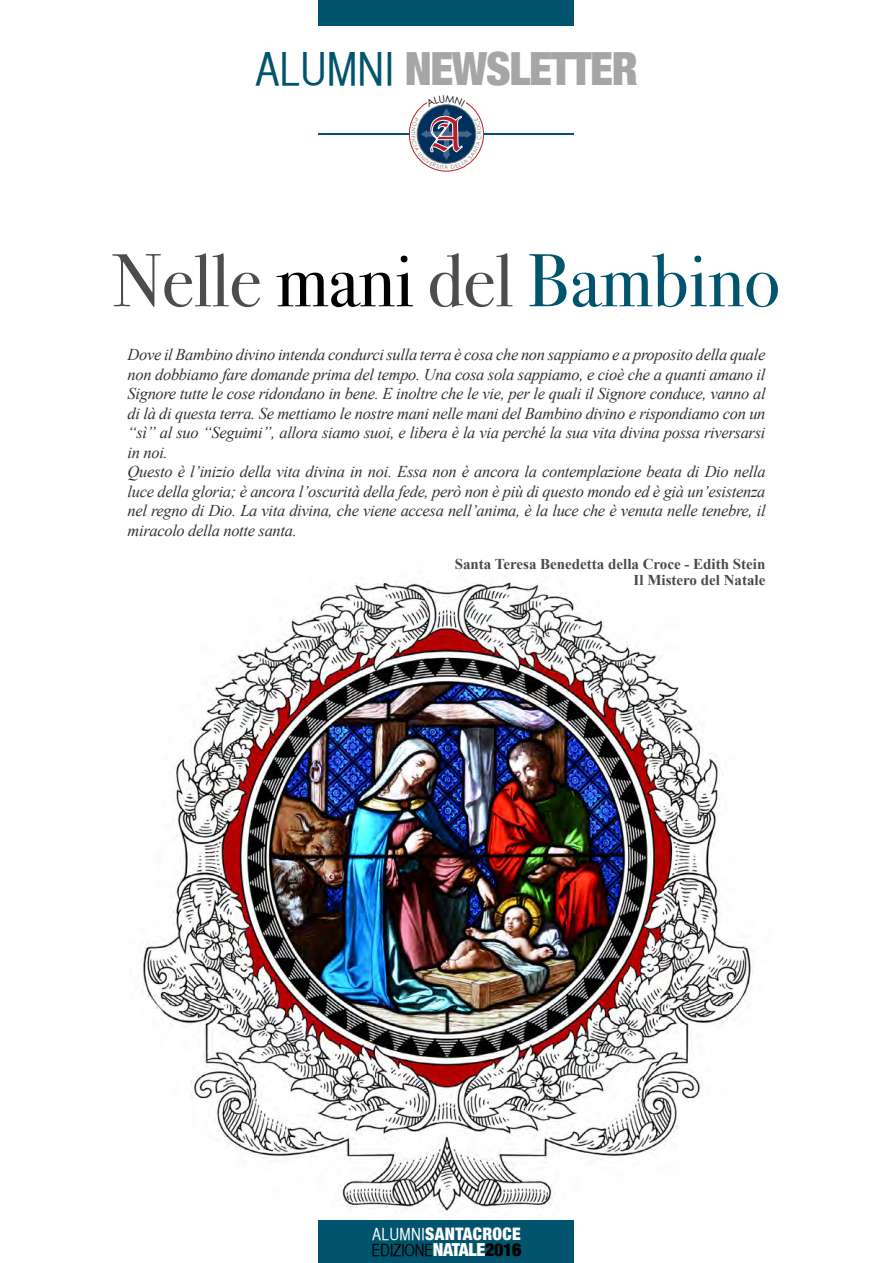
<style>
.page{position:relative;width:893px;height:1263px;background:#fff}
.page>*{position:absolute;margin:0;border:0;box-sizing:border-box;transform-origin:0 0}
.t1{font:75px "Bodoni Svty Two ITCTT";color:#4d4d4d}
.t2{font:900 condensed 45.75px "Helvetica Neue";letter-spacing:-.03em;color:#a6a6a5}
.t3{font:900 condensed 17.25px "Helvetica Neue";letter-spacing:.02em;color:#fff}
.t4{font:italic 16.5px/19.5px "Times New Roman";letter-spacing:-.02em;color:#333}
.t5{font:16.5px "Helvetica CY Plain";letter-spacing:-.02em;color:#000}
.t6{font:700 15px/16.5px "Times New Roman";color:#4a4a4a;text-align:right}
.t7{font:5.55px "Century Gothic";color:#706f6f}
.s1{font-family:"Helvetica CY Plain";font-weight:400;font-stretch:normal;font-size:45px;color:#00546d}
.s2{color:#000}
.s3{color:#00546d}
.s4{font-family:"Helvetica CY Plain";font-weight:400;font-stretch:normal;font-size:16.5px}
.s5{font-family:"Helvetica Neue";font-weight:900;font-stretch:condensed;font-size:18px;color:#fff}
.s6{font-family:"Helvetica Neue";font-weight:900;font-stretch:condensed;font-size:18px}
</style>
<div class="page">
<img style="left:142px;top:580px;width:613px;height:683px">
<div style="left:319px;top:0;width:255px;height:26px;background:#00546d"></div>
<hr style="left:319px;top:133px;width:255px;height:2px;background:#00546d">
<div style="left:319px;top:1220px;width:255px;height:43px;background:#00546d"></div>
<svg style="left:411px;top:102px;width:71px;height:67px"></svg>
<h2 class="t2" style="left:255px;top:31px;width:384px"><span class="s1">ALUMNI</span> NEWSLETTER</h2>
<p class="t7" style="left:444px;top:164px;width:6px">À</p>
<h1 class="t1" style="left:113px;top:219px;width:669px">Nelle <span class="s2">mani</span> del <span class="s3">Bambino</span></h1>
<p class="t4" style="left:128px;top:344px;width:639px">Dove il Bambino divino intenda condurci sulla terra è cosa che non sappiamo e a proposito della quale non dobbiamo fare domande prima del tempo. Una cosa sola sappiamo, e cioè che a quanti amano il Signore tutte le cose ridondano in bene. E inoltre che le vie, per le quali il Signore conduce, vanno al di là di questa terra. Se mettiamo le nostre mani nelle mani del Bambino divino e rispondiamo con un “sì” al suo “Seguimi”, allora siamo suoi, e libera è la via perché la sua vita divina possa riversarsi in noi.<br>Questo è l’inizio della vita divina in noi. Essa non è ancora la contemplazione beata di Dio nella luce della gloria; è ancora l’oscurità della fede, però non è più di questo mondo ed è già un’esistenza nel regno di Dio. La vita divina, che viene accesa nell’anima, è la luce che è venuta nelle tenebre, il miracolo della notte santa.</p>
<p class="t6" style="left:455px;top:555px;width:312px">Santa Teresa Benedetta della Croce - Edith Stein<br>Il Mistero del Natale</p>
<p class="t3" style="left:372px;top:1219px;width:150px"><span class="s4">ALUMNI</span>SANTACROCE</p>
<p class="t5" style="left:372px;top:1241px;width:151px">EDIZIONE<span class="s5">NATALE</span><span class="s6">2016</span></p>
</div>
